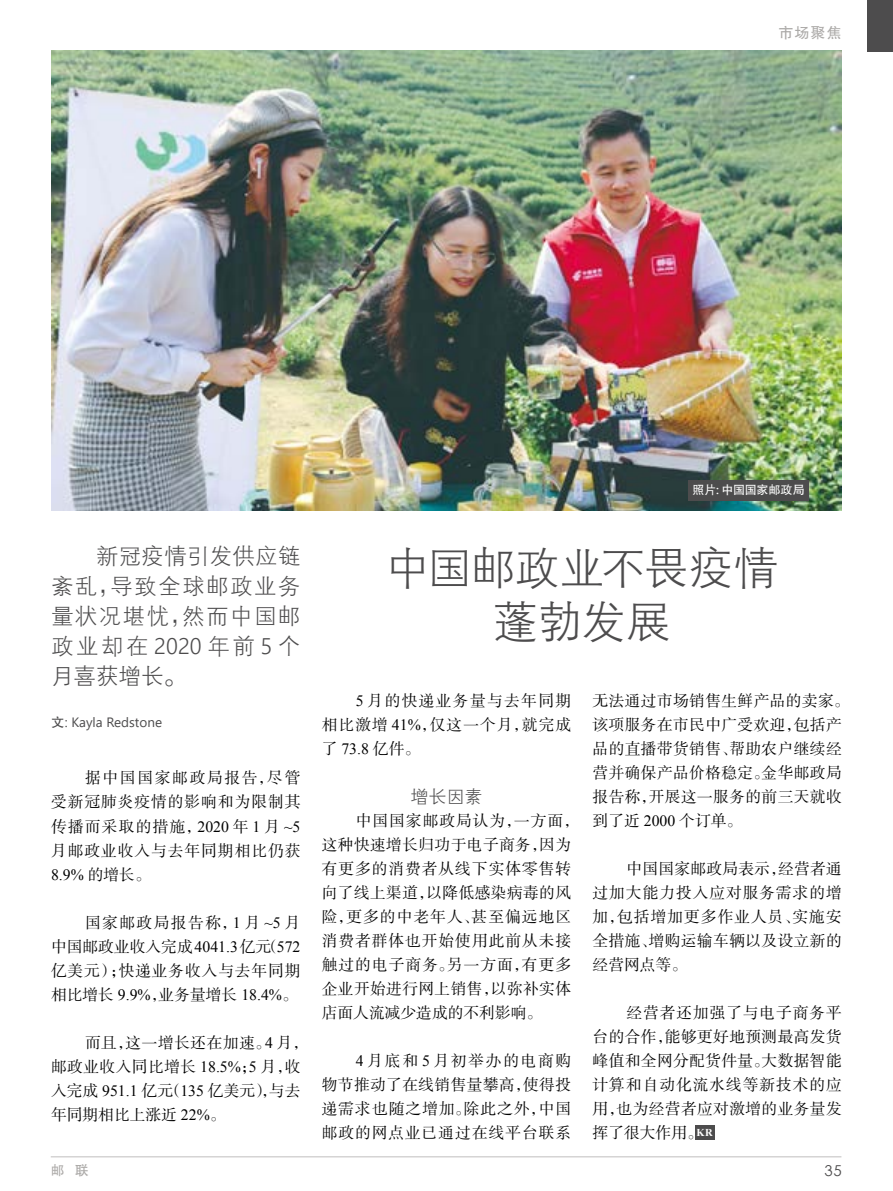
<style>
.page{position:relative;width:893px;height:1191px;background:#fff}
.page>*{position:absolute;margin:0;border:0;box-sizing:border-box;transform-origin:0 0}
.t1{font:44.85px/53.8px "FZXH1 JW GB1 0";letter-spacing:-.02em;color:#4d4c4d;text-align:center}
.t2{font:22.5px/30px "FZXH1 JW GB1 0";letter-spacing:.065em;color:#4d4c4d;text-align:justify}
.t3{font:18px "FZXH1 JW GB1 0";color:#4d4c4d}
.t4{font:15.75px/24px "FZSSJW GB1 0";letter-spacing:.03em;color:#000;text-align:justify}
.t5{font:15.75px/24px "FZSSJW GB1 0";letter-spacing:.06em;color:#000}
.t6{font:15.75px "Times New Roman";color:#000}
.t7{font:15px "FZHTJW GB1 0";color:#aba9a7}
.t8{font:15px "Century Gothic";color:#4d4c4d}
.t9{font:13.5px "Segoe UI";color:#4d4c4d}
.t10{font:13.5px "FZHTJW GB1 0";color:#aba9a7}
.t11{font:12px "FZHTJW GB1 0";letter-spacing:-.015em;color:#fff}
.s1{font-family:"Segoe UI";font-weight:300}
.s2{font-family:"FZHTJW GB1 0"}
.s3{font-family:"Times New Roman"}
.s4{font-family:"FZSSJW GB1 0"}
.s5{font-family:"Segoe UI";font-weight:600}
.s6{font-family:"Times New Roman";font-weight:700;font-size:10.5px;color:#fff}
</style>
<div class="page">
<hr style="left:51px;top:1156px;width:790px;height:1px;background:#c0bfbf">
<div style="left:695px;top:1125px;width:19px;height:15px;background:#4d4c4d"></div>
<div style="left:867px;top:0;width:26px;height:51px;background:#4d4c4d"></div>
<img style="left:51px;top:50px;width:791px;height:460px">
<div style="left:688px;top:480px;width:121px;height:21px;background:#4d4c4d"></div>
<p class="t7" style="left:779px;top:25px;width:65px">市场聚焦</p>
<h2 class="t2" style="left:51px;top:542px;width:251px;text-indent:45px">新冠疫情引发供应链紊乱，导致全球邮政业务量状况堪忧，然而中国邮政业却在 <span class="s1">2020</span> 年前 <span class="s1">5</span> 个月喜获增长。</h2>
<p class="t9" style="left:51px;top:710px;width:112px"><span class="s2">文</span>: Kayla Redstone</p>
<p class="t4" style="left:51px;top:767px;width:251px;text-indent:34px">据中国国家邮政局报告，尽管受新冠肺炎疫情的影响和为限制其传播而采取的措施，<span class="s3">2020</span> 年 <span class="s3">1</span> 月 <span class="s3">~5</span>月邮政业收入与去年同期相比仍获</p>
<p class="t6" style="left:51px;top:863px;width:101px">8.9% <span class="s4">的增长。</span></p>
<p class="t4" style="left:51px;top:911px;width:251px;text-indent:34px">国家邮政局报告称，<span class="s3">1</span> 月 <span class="s3">~5</span> 月中国邮政业收入完成<span class="s3">4041.3</span>亿元（<span class="s3">572</span>亿美元）；快递业务收入与去年同期相比增长 <span class="s3">9.9%</span>，业务量增长 <span class="s3">18.4%</span>。</p>
<p class="t4" style="left:51px;top:1031px;width:259px;text-align:left;text-indent:34px">而且，这一增长还在加速。<span class="s3">4</span> 月，邮政业收入同比增长 <span class="s3">18.5%</span>；<span class="s3">5</span> 月，收入完成 <span class="s3">951.1</span> 亿元（<span class="s3">135</span> 亿美元），与去年同期相比上涨近 <span class="s3">22%</span>。</p>
<p class="t11" style="left:692px;top:483px;width:114px">照片<span class="s5">:</span> 中国国家邮政局</p>
<h1 class="t1" style="left:386px;top:543px;width:394px">中国邮政业不畏疫情蓬勃发展</h1>
<p class="t4" style="left:322px;top:689px;width:251px;text-indent:34px"><span class="s3">5</span> 月的快递业务量与去年同期相比激增 <span class="s3">41%</span>，仅这一个月，就完成了 <span class="s3">73.8</span> 亿件。</p>
<p class="t3" style="left:410px;top:787px;width:73px">增长因素</p>
<p class="t5" style="left:322px;top:809px;width:259px;text-indent:34px">中国国家邮政局认为，一方面，这种快速增长归功于电子商务，因为有更多的消费者从线下实体零售转向了线上渠道，以降低感染病毒的风险，更多的中老年人、甚至偏远地区消费者群体也开始使用此前从未接触过的电子商务。另一方面，有更多企业开始进行网上销售，以弥补实体店面人流减少造成的不利影响。</p>
<p class="t4" style="left:322px;top:1049px;width:251px;text-indent:34px"><span class="s3">4</span> 月底和 <span class="s3">5</span> 月初举办的电商购物节推动了在线销售量攀高，使得投递需求也随之增加。除此之外，中国邮政的网点业已通过在线平台联系</p>
<p class="t4" style="left:593px;top:689px;width:259px;text-align:left">无法通过市场销售生鲜产品的卖家。该项服务在市民中广受欢迎，包括产品的直播带货销售、帮助农户继续经营并确保产品价格稳定。金华邮政局报告称，开展这一服务的前三天就收到了近 <span class="s3">2000</span> 个订单。</p>
<p class="t4" style="left:593px;top:857px;width:251px;text-indent:34px">中国国家邮政局表示，经营者通过加大能力投入应对服务需求的增加，包括增加更多作业人员、实施安全措施、增购运输车辆以及设立新的经营网点等。</p>
<p class="t4" style="left:593px;top:1001px;width:251px;text-indent:34px">经营者还加强了与电子商务平台的合作，能够更好地预测最高发货峰值和全网分配货件量。大数据智能计算和自动化流水线等新技术的应用，也为经营者应对激增的业务量发挥了很大作用。<span class="s6">KR</span></p>
<p class="t10" style="left:51px;top:1163px;width:39px">邮 联</p>
<p class="t8" style="left:825px;top:1161px;width:19px">35</p>
</div>
